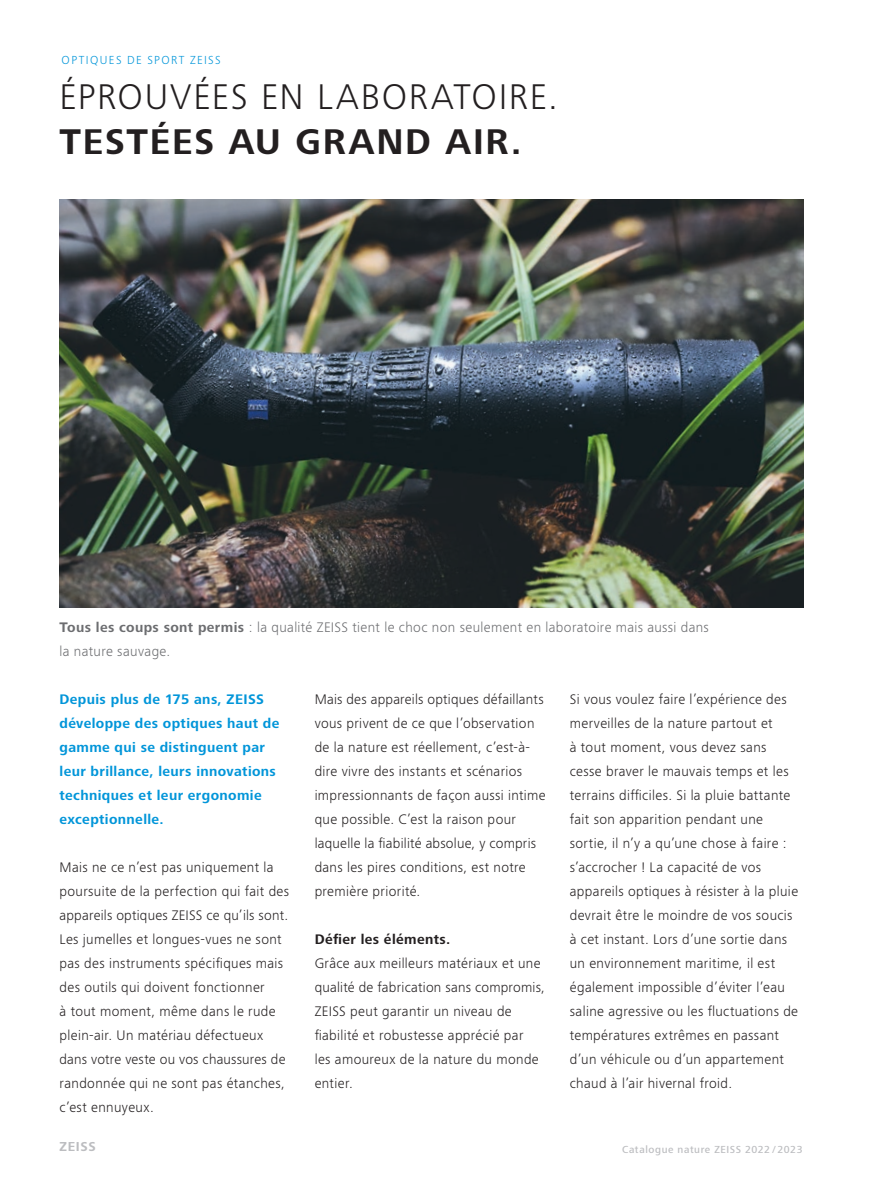
<style>
.page{position:relative;width:893px;height:1187px;background:#fff}
.page>*{position:absolute;margin:0;border:0;box-sizing:border-box;transform-origin:0 0}
.t1{font:300 36.75px "ZEISS Frutiger Next W1 G";letter-spacing:.045em;color:#231f20}
.t2{font:700 36.75px "ZEISS Frutiger Next W1 G";letter-spacing:.045em;color:#231f20}
.t3{font:300 14.25px/24px "ZEISS Frutiger Next W1 G";letter-spacing:.025em;color:#231f20}
.t4{font:700 14.25px/24px "ZEISS Frutiger Next W1 G";letter-spacing:.025em;color:#0095d9}
.t5{font:300 14.25px/24px "ZEISS Frutiger Next W1 G";letter-spacing:.025em;color:#6c6d70}
.t6{font:700 14.25px "ZEISS Frutiger Next W1 G";letter-spacing:.03em;color:#231f20}
.t7{font:700 13.35px "ZEISS Frutiger Next W1 G";letter-spacing:.055em;color:#bcbdc0}
.t8{font:300 12px "ZEISS Frutiger Next W1 G";letter-spacing:.12em;color:#0095d9}
.t9{font:500 10.5px "ZEISS Frutiger Next W1 G";letter-spacing:.055em;color:#bcbdc0}
.s1{font-weight:700}
</style>
<div class="page">
<img style="left:60px;top:199px;width:744px;height:408px">
<p class="t8" style="left:62px;top:52px;width:161px">OPTIQUES DE SPORT ZEISS</p>
<h1 class="t1" style="left:60px;top:71px;width:500px">ÉPROUVÉES EN LABORATOIRE.</h1>
<h1 class="t2" style="left:60px;top:116px;width:464px">TESTÉES AU GRAND AIR.</h1>
<p class="t5" style="left:60px;top:614px;width:651px"><span class="s1">Tous les coups sont permis</span> : la qualité ZEISS tient le choc non seulement en laboratoire mais aussi dans la nature sauvage.</p>
<p class="t4" style="left:60px;top:686px;width:221px">Depuis plus de 175 ans, ZEISS développe des optiques haut de gamme qui se distinguent par leur brillance, leurs innovations techniques et leur ergonomie exceptionnelle.</p>
<p class="t3" style="left:60px;top:854px;width:231px">Mais ne ce n’est pas uniquement la poursuite de la perfection qui fait des appareils optiques ZEISS ce qu’ils sont.<br>Les jumelles et longues-vues ne sont pas des instruments spécifiques mais des outils qui doivent fonctionner<br>à tout moment, même dans le rude plein-air. Un matériau défectueux dans votre veste ou vos chaussures de randonnée qui ne sont pas étanches, c’est ennuyeux.</p>
<p class="t3" style="left:315px;top:686px;width:233px">Mais des appareils optiques défaillants vous privent de ce que l’observation de la nature est réellement, c’est-à&shy;dire vivre des instants et scénarios impressionnants de façon aussi intime que possible. C’est la raison pour laquelle la fiabilité absolue, y compris dans les pires conditions, est notre première priorité.</p>
<p class="t6" style="left:315px;top:928px;width:137px">Défier les éléments.</p>
<p class="t3" style="left:315px;top:950px;width:232px">Grâce aux meilleurs matériaux et une qualité de fabrication sans compromis,<br>ZEISS peut garantir un niveau de fiabilité et robustesse apprécié par<br>les amoureux de la nature du monde entier.</p>
<p class="t3" style="left:570px;top:686px;width:230px">Si vous voulez faire l’expérience des merveilles de la nature partout et<br>à tout moment, vous devez sans cesse braver le mauvais temps et les terrains difficiles. Si la pluie battante fait son apparition pendant une sortie, il n’y a qu’une chose à faire : s’accrocher ! La capacité de vos appareils optiques à résister à la pluie devrait être le moindre de vos soucis à cet instant. Lors d’une sortie dans un environnement maritime, il est également impossible d’éviter l’eau saline agressive ou les fluctuations de températures extrêmes en passant d’un véhicule ou d’un appartement chaud à l’air hivernal froid.</p>
<p class="t7" style="left:60px;top:1137px;width:38px">ZEISS</p>
<p class="t9" style="left:622px;top:1142px;width:182px">Catalogue nature ZEISS 2022 / 2023</p>
</div>
